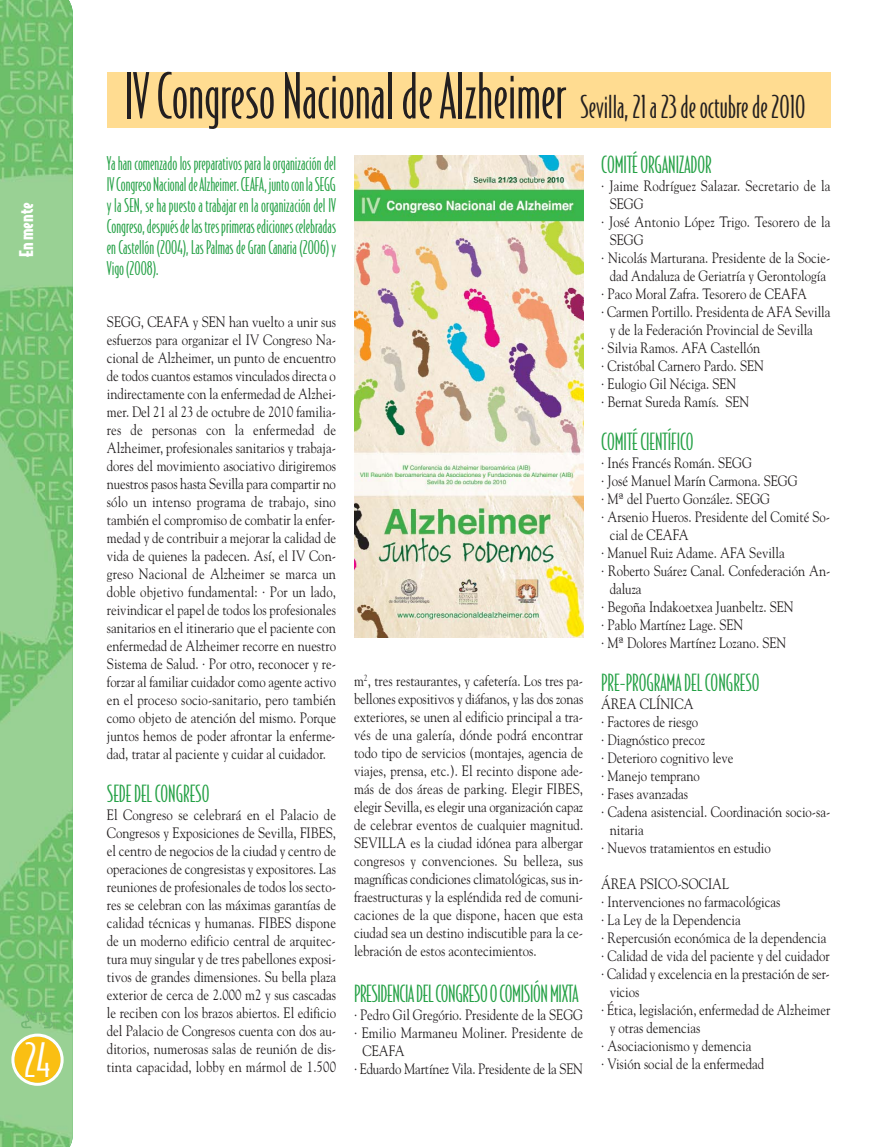
<style>
.page{position:relative;width:894px;height:1147px;background:#fff}
.page>*{position:absolute;margin:0;border:0;box-sizing:border-box;transform-origin:0 0}
.t1{font:60px "Bodega Sans";color:#231f20}
.t2{font:45px "Bodega Sans";color:#fff}
.t3{font:22.5px "Bodega Sans";color:#25a146}
.t4{font:18px/21px "Bodega Sans";color:#25a146;text-align:justify}
.t5{font:900 18px "Bodega Sans";color:#fff}
.t6{font:15px/18px "Goudy";color:#231f20;text-align:justify;scale:.85 1}
.s1{font-size:30px}
</style>
<div class="page">
<img style="left:0;top:0;width:73px;height:1147px">
<svg style="left:11px;top:1033px;width:53px;height:53px;background:#e2cd59"></svg>
<img style="left:21px;top:1006px;width:32px;height:23px">
<div style="left:107px;top:73px;width:723px;height:55px;background:#ffdc91"></div>
<img style="left:354px;top:155px;width:229px;height:482px">
<p class="t5" style="left:19px;top:257px;width:56px;rotate:-90deg">En mente</p>
<h2 class="t2" style="left:24px;top:1042px;width:27px">24</h2>
<h1 class="t1" style="left:124px;top:72px;width:683px">IV Congreso Nacional de Alzheimer <span class="s1">Sevilla, 21 a 23 de octubre de 2010</span></h1>
<p class="t4" style="left:107px;top:154px;width:231px">Ya han comenzado los preparativos para la organización del IV Congreso Nacional de Alzheimer. CEAFA, junto con la SEGG y la SEN, se ha puesto a trabajar en la organización del IV Congreso, después de las tres primeras ediciones celebradas en Castellón (2004), Las Palmas de Gran Canaria (2006) y Vigo (2008).</p>
<p class="t6" style="left:107px;top:314px;width:271px">SEGG, CEAFA y SEN han vuelto a unir sus esfuerzos para organizar el IV Congreso Na&shy;cional de Alzheimer, un punto de encuentro de todos cuantos estamos vinculados directa o indirectamente con la enfermedad de Alzhei&shy;mer. Del 21 al 23 de octubre de 2010 familia&shy;res de personas con la enfermedad de Alzheimer, profesionales sanitarios y trabaja&shy;dores del movimiento asociativo dirigiremos nuestros pasos hasta Sevilla para compartir no sólo un intenso programa de trabajo, sino también el compromiso de combatir la enfer&shy;medad y de contribuir a mejorar la calidad de vida de quienes la padecen. Así, el IV Con&shy;greso Nacional de Alzheimer se marca un doble objetivo fundamental: · Por un lado, reivindicar el papel de todos los profesionales sanitarios en el itinerario que el paciente con enfermedad de Alzheimer recorre en nuestro Sistema de Salud. · Por otro, reconocer y re&shy;forzar al familiar cuidador como agente activo en el proceso socio-sanitario, pero también como objeto de atención del mismo. Porque juntos hemos de poder afrontar la enferme&shy;dad, tratar al paciente y cuidar al cuidador.</p>
<h3 class="t3" style="left:107px;top:784px;width:104px">SEDE DEL CONGRESO</h3>
<p class="t6" style="left:107px;top:807px;width:271px">El Congreso se celebrará en el Palacio de Congresos y Exposiciones de Sevilla, FIBES, el centro de negocios de la ciudad y centro de operaciones de congresistas y expositores. Las reuniones de profesionales de todos los secto&shy;res se celebran con las máximas garantías de calidad técnicas y humanas. FIBES dispone de un moderno edificio central de arquitec&shy;tura muy singular y de tres pabellones exposi&shy;tivos de grandes dimensiones. Su bella plaza exterior de cerca de 2.000 m2 y sus cascadas le reciben con los brazos abiertos. El edificio del Palacio de Congresos cuenta con dos au&shy;ditorios, numerosas salas de reunión de dis&shy;tinta capacidad, lobby en mármol de 1.500</p>
<p class="t6" style="left:354px;top:672px;width:271px">m<sup>2</sup>, tres restaurantes, y cafetería. Los tres pa&shy;bellones expositivos y diáfanos, y las dos zonas exteriores, se unen al edificio principal a tra&shy;vés de una galería, dónde podrá encontrar todo tipo de servicios (montajes, agencia de viajes, prensa, etc.). El recinto dispone ade&shy;más de dos áreas de parking. Elegir FIBES, elegir Sevilla, es elegir una organización capaz de celebrar eventos de cualquier magnitud.<br>SEVILLA es la ciudad idónea para albergar congresos y convenciones. Su belleza, sus magníficas condiciones climatológicas, sus in&shy;fraestructuras y la espléndida red de comuni&shy;caciones de la que dispone, hacen que esta ciudad sea un destino indiscutible para la ce&shy;lebración de estos acontecimientos.</p>
<h3 class="t3" style="left:354px;top:985px;width:226px">PRESIDENCIA DEL CONGRESO O COMISIÓN MIXTA</h3>
<p class="t6" style="left:354px;top:1007px;width:271px">· Pedro Gil Gregório. Presidente de la SEGG</p>
<p class="t6" style="left:354px;top:1025px;width:271px">· Emilio Marmaneu Moliner. Presidente de</p>
<p class="t6" style="left:362px;top:1043px;width:51px">CEAFA</p>
<p class="t6" style="left:354px;top:1061px;width:271px">· Eduardo Martínez Vila. Presidente de la SEN</p>
<h3 class="t3" style="left:601px;top:156px;width:112px">COMITÉ ORGANIZADOR</h3>
<p class="t6" style="left:601px;top:178px;width:271px">· Jaime Rodríguez Salazar. Secretario de la</p>
<p class="t6" style="left:609px;top:196px;width:41px">SEGG</p>
<p class="t6" style="left:601px;top:214px;width:271px">· José Antonio López Trigo. Tesorero de la</p>
<p class="t6" style="left:609px;top:232px;width:41px">SEGG</p>
<p class="t6" style="left:601px;top:250px;width:271px">· Nicolás Marturana. Presidente de la Socie-</p>
<p class="t6" style="left:609px;top:268px;width:256px">dad Andaluza de Geriatría y Gerontología</p>
<p class="t6" style="left:601px;top:286px;width:243px">· Paco Moral Zafra. Tesorero de CEAFA</p>
<p class="t6" style="left:601px;top:304px;width:271px">· Carmen Portillo. Presidenta de AFA Sevilla</p>
<p class="t6" style="left:609px;top:322px;width:240px">y de la Federación Provincial de Sevilla</p>
<p class="t6" style="left:601px;top:340px;width:188px">· Silvia Ramos. AFA Castellón</p>
<p class="t6" style="left:601px;top:358px;width:193px">· Cristóbal Carnero Pardo. SEN</p>
<p class="t6" style="left:601px;top:376px;width:161px">· Eulogio Gil Néciga. SEN</p>
<p class="t6" style="left:601px;top:394px;width:176px">· Bernat Sureda Ramís. SEN</p>
<h3 class="t3" style="left:601px;top:433px;width:94px">COMITÉ CIENTÍFICO</h3>
<p class="t6" style="left:601px;top:455px;width:179px">· Inés Francés Román. SEGG</p>
<p class="t6" style="left:601px;top:473px;width:233px">· José Manuel Marín Carmona. SEGG</p>
<p class="t6" style="left:601px;top:491px;width:200px">· Mª del Puerto González. SEGG</p>
<p class="t6" style="left:601px;top:509px;width:271px">· Arsenio Hueros. Presidente del Comité So-</p>
<p class="t6" style="left:609px;top:527px;width:94px">cial de CEAFA</p>
<p class="t6" style="left:601px;top:545px;width:217px">· Manuel Ruiz Adame. AFA Sevilla</p>
<p class="t6" style="left:601px;top:563px;width:271px">· Roberto Suárez Canal. Confederación An-</p>
<p class="t6" style="left:609px;top:581px;width:39px">daluza</p>
<p class="t6" style="left:601px;top:599px;width:228px">· Begoña Indakoetxea Juanbeltz. SEN</p>
<p class="t6" style="left:601px;top:617px;width:169px">· Pablo Martínez Lage. SEN</p>
<p class="t6" style="left:601px;top:635px;width:219px">· Mª Dolores Martínez Lozano. SEN</p>
<h3 class="t3" style="left:601px;top:673px;width:160px">PRE-PROGRAMA DEL CONGRESO</h3>
<p class="t6" style="left:601px;top:696px;width:110px">ÁREA CLÍNICA</p>
<p class="t6" style="left:601px;top:714px;width:116px">· Factores de riesgo</p>
<p class="t6" style="left:601px;top:732px;width:123px">· Diagnóstico precoz</p>
<p class="t6" style="left:601px;top:750px;width:157px">· Deterioro cognitivo leve</p>
<p class="t6" style="left:601px;top:768px;width:118px">· Manejo temprano</p>
<p class="t6" style="left:601px;top:786px;width:103px">· Fases avanzadas</p>
<p class="t6" style="left:601px;top:804px;width:271px">· Cadena asistencial. Coordinación socio-sa-</p>
<p class="t6" style="left:609px;top:822px;width:41px">nitaria</p>
<p class="t6" style="left:601px;top:840px;width:201px">· Nuevos tratamientos en estudio</p>
<p class="t6" style="left:601px;top:876px;width:152px">ÁREA PSICO-SOCIAL</p>
<p class="t6" style="left:601px;top:894px;width:212px">· Intervenciones no farmacológicas</p>
<p class="t6" style="left:601px;top:912px;width:166px">· La Ley de la Dependencia</p>
<p class="t6" style="left:601px;top:930px;width:266px">· Repercusión económica de la dependencia</p>
<p class="t6" style="left:601px;top:948px;width:270px">· Calidad de vida del paciente y del cuidador</p>
<p class="t6" style="left:601px;top:966px;width:270px">· Calidad y excelencia en la prestación de ser-</p>
<p class="t6" style="left:609px;top:984px;width:36px">vicios</p>
<p class="t6" style="left:601px;top:1002px;width:271px">· Ética, legislación, enfermedad de Alzheimer</p>
<p class="t6" style="left:609px;top:1020px;width:108px">y otras demencias</p>
<p class="t6" style="left:601px;top:1038px;width:178px">· Asociacionismo y demencia</p>
<p class="t6" style="left:601px;top:1056px;width:193px">· Visión social de la enfermedad</p>
</div>
